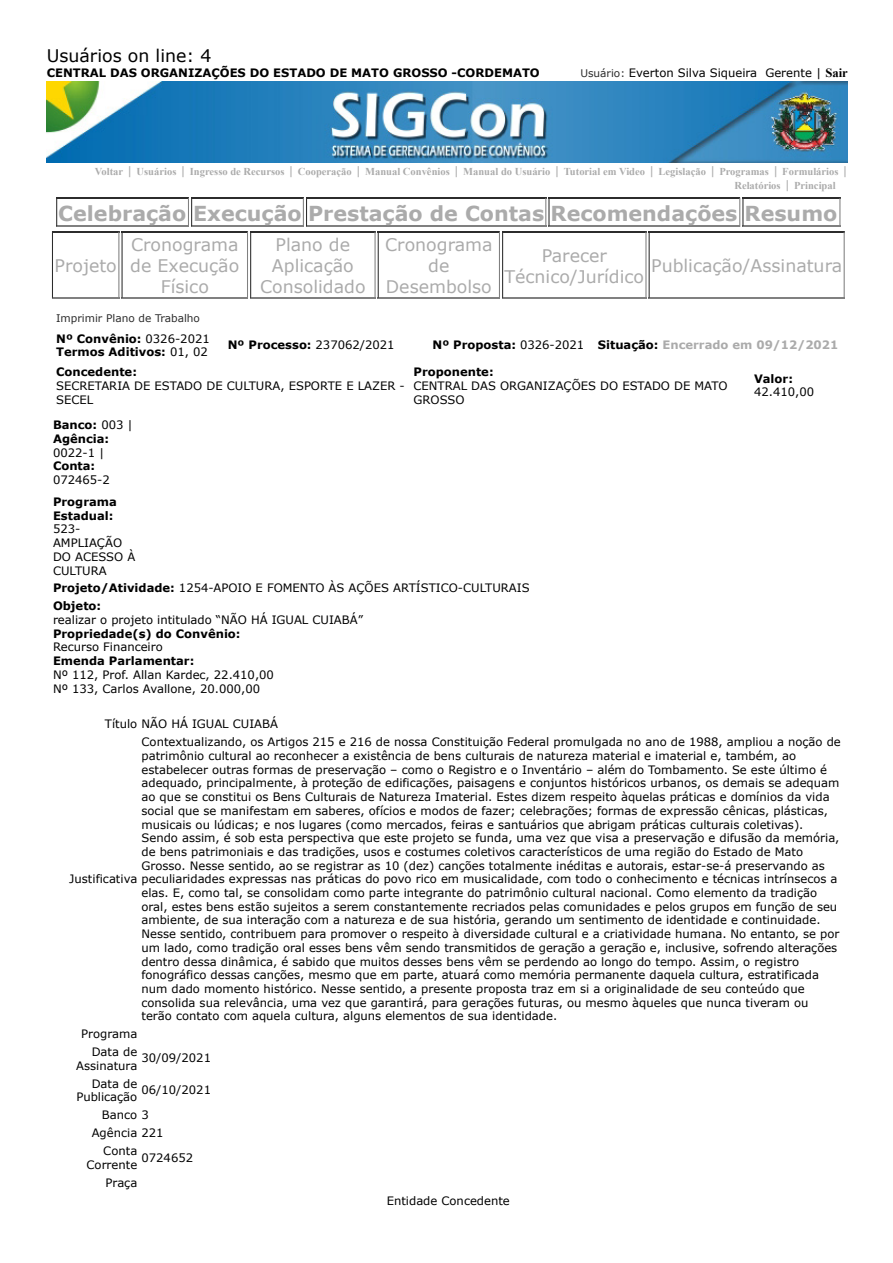
<style>
.page{position:relative;width:893px;height:1263px;background:#fff}
.page>*{position:absolute;margin:0;border:0;box-sizing:border-box;transform-origin:0 0}
.t1{font:700 20.7px "Verdana";color:#ababab}
.t2{font:17.4px/21px "Verdana";color:#ababab;text-align:center}
.t3{font:17.4px "Verdana";color:#000}
.t4{font:11.55px/13.6px "Verdana";color:#000}
.t5{font:700 11.55px/13.6px "Verdana";color:#000}
.t6{font:700 11.55px "Verdana";color:#ababab}
.t7{font:700 10.5px/13.6px "Times New Roman";color:#ababab}
.t8{font:10.5px "Verdana";color:#2c2c2c}
.s1{font-size:10.5px;color:#2c2c2c}
.s2{font-family:"Times New Roman";font-weight:700;font-size:12.6px}
.s3{font-family:"Verdana";font-weight:400;font-size:11.55px}
.s4{font-weight:400}
.s5{color:#000}
.s6{font-weight:400;color:#000}
.s7{font-weight:700}
</style>
<div class="page">
<hr style="left:56px;top:197px;width:133px;height:1px;background:#2c2c2c">
<hr style="left:56px;top:226px;width:133px;height:1px;background:#808080">
<hr style="left:191px;top:197px;width:113px;height:1px;background:#2c2c2c">
<hr style="left:191px;top:226px;width:113px;height:1px;background:#808080">
<svg style="left:188px;top:197px;width:4px;height:30px"></svg>
<hr style="left:306px;top:197px;width:240px;height:1px;background:#2c2c2c">
<hr style="left:306px;top:226px;width:240px;height:1px;background:#808080">
<svg style="left:303px;top:197px;width:4px;height:30px"></svg>
<hr style="left:548px;top:197px;width:192px;height:1px;background:#2c2c2c">
<hr style="left:548px;top:226px;width:192px;height:1px;background:#808080">
<svg style="left:545px;top:197px;width:4px;height:30px"></svg>
<hr style="left:742px;top:197px;width:98px;height:1px;background:#2c2c2c">
<hr style="left:742px;top:226px;width:98px;height:1px;background:#808080">
<svg style="left:739px;top:197px;width:4px;height:30px"></svg>
<hr style="left:52px;top:231px;width:67px;height:1px;background:#2c2c2c">
<hr style="left:52px;top:297px;width:67px;height:1px;background:#808080">
<svg style="left:52px;top:198px;width:5px;height:100px"></svg>
<hr style="left:121px;top:231px;width:127px;height:1px;background:#2c2c2c">
<hr style="left:121px;top:297px;width:127px;height:1px;background:#808080">
<svg style="left:118px;top:231px;width:5px;height:67px"></svg>
<hr style="left:250px;top:231px;width:125px;height:1px;background:#2c2c2c">
<hr style="left:250px;top:297px;width:125px;height:1px;background:#808080">
<svg style="left:247px;top:231px;width:4px;height:67px"></svg>
<hr style="left:377px;top:231px;width:123px;height:1px;background:#2c2c2c">
<hr style="left:377px;top:297px;width:123px;height:1px;background:#808080">
<svg style="left:374px;top:231px;width:5px;height:67px"></svg>
<hr style="left:502px;top:231px;width:144px;height:1px;background:#2c2c2c">
<hr style="left:502px;top:297px;width:144px;height:1px;background:#808080">
<svg style="left:499px;top:231px;width:4px;height:67px"></svg>
<hr style="left:648px;top:231px;width:196px;height:1px;background:#2c2c2c">
<hr style="left:648px;top:297px;width:196px;height:1px;background:#808080">
<svg style="left:839px;top:197px;width:5px;height:100px"></svg>
<svg style="left:645px;top:231px;width:4px;height:67px"></svg>
<img style="left:47px;top:81px;width:800px;height:82px">
<h2 class="t3" style="left:47px;top:44px;width:166px">Usuários on line: 4</h2>
<p class="t5" style="left:47px;top:66px;width:494px">CENTRAL DAS ORGANIZAÇÕES DO ESTADO DE MATO GROSSO -CORDEMATO</p>
<p class="t4" style="left:580px;top:66px;width:269px"><span class="s1">Usuário:</span> Everton Silva Siqueira Gerente | <span class="s2">Sair</span></p>
<p class="t7" style="left:734px;top:165px;width:115px;text-indent:-639px">Voltar <span class="s3">|</span> Usuários <span class="s3">|</span> Ingresso de Recursos <span class="s3">|</span> Cooperação <span class="s3">|</span> Manual Convênios <span class="s3">|</span> Manual do Usuário <span class="s3">|</span> Tutorial em Video <span class="s3">|</span> Legislação <span class="s3">|</span> Programas <span class="s3">|</span> Formulários <span class="s3">|<br></span>Relatórios <span class="s3">|</span> Principal</p>
<h1 class="t1" style="left:58px;top:198px;width:780px">Celebração Execução Prestação de Contas Recomendações Resumo</h1>
<h2 class="t2" style="left:55px;top:255px;width:64px">Projeto</h2>
<h2 class="t2" style="left:130px;top:234px;width:110px">Cronograma de Execução<br>Físico</h2>
<h2 class="t2" style="left:260px;top:234px;width:107px">Plano de<br>Aplicação<br>Consolidado</h2>
<h2 class="t2" style="left:385px;top:234px;width:109px">Cronograma de<br>Desembolso</h2>
<h2 class="t2" style="left:504px;top:245px;width:141px">Parecer<br>Técnico/Jurídico</h2>
<h2 class="t2" style="left:651px;top:255px;width:192px">Publicação/Assinatura</h2>
<p class="t8" style="left:56px;top:311px;width:145px">Imprimir Plano de Trabalho</p>
<p class="t5" style="left:56px;top:331px;width:155px">Nº Convênio: <span class="s4">0326-2021<br></span>Termos Aditivos: <span class="s4">01, 02</span></p>
<p class="t5" style="left:228px;top:338px;width:168px">Nº Processo: <span class="s4">237062/2021</span></p>
<p class="t6" style="left:432px;top:337px;width:407px"><span class="s5">Nº Proposta:</span> <span class="s6">0326-2021</span> <span class="s5">Situação:</span> Encerrado em 09/12/2021</p>
<p class="t5" style="left:56px;top:365px;width:82px">Concedente:</p>
<p class="t4" style="left:56px;top:379px;width:350px">SECRETARIA DE ESTADO DE CULTURA, ESPORTE E LAZER -<br>SECEL</p>
<p class="t5" style="left:413px;top:365px;width:82px">Proponente:</p>
<p class="t4" style="left:413px;top:379px;width:315px">CENTRAL DAS ORGANIZAÇÕES DO ESTADO DE MATO<br>GROSSO</p>
<p class="t5" style="left:754px;top:371px;width:40px">Valor:</p>
<p class="t4" style="left:754px;top:385px;width:62px">42.410,00</p>
<p class="t5" style="left:53px;top:418px;width:81px">Banco: <span class="s4">003 |<br></span>Agência:</p>
<p class="t4" style="left:53px;top:445px;width:53px">0022-1 |</p>
<p class="t5" style="left:53px;top:459px;width:44px">Conta:</p>
<p class="t4" style="left:53px;top:473px;width:58px">072465-2</p>
<p class="t5" style="left:53px;top:495px;width:65px">Programa<br>Estadual:</p>
<p class="t4" style="left:53px;top:522px;width:84px">523-<br>AMPLIAÇÃO<br>DO ACESSO À<br>CULTURA</p>
<p class="t4" style="left:53px;top:579px;width:478px;line-height:17.9px"><span class="s7">Projeto/Atividade:</span> 1254-APOIO E FOMENTO ÀS AÇÕES ARTÍSTICO-CULTURAIS<br><span class="s7">Objeto:</span></p>
<p class="t4" style="left:53px;top:613px;width:311px">realizar o projeto intitulado “NÃO HÁ IGUAL CUIABÁ”</p>
<p class="t5" style="left:53px;top:626px;width:189px">Propriedade(s) do Convênio:</p>
<p class="t4" style="left:53px;top:640px;width:111px">Recurso Financeiro</p>
<p class="t5" style="left:53px;top:654px;width:143px">Emenda Parlamentar:</p>
<p class="t4" style="left:53px;top:668px;width:222px">Nº 112, Prof. Allan Kardec, 22.410,00<br>Nº 133, Carlos Avallone, 20.000,00</p>
<p class="t4" style="left:105px;top:717px;width:175px">Título NÃO HÁ IGUAL CUIABÁ</p>
<p class="t4" style="left:141px;top:735px;width:700px">Contextualizando, os Artigos 215 e 216 de nossa Constituição Federal promulgada no ano de 1988, ampliou a noção de patrimônio cultural ao reconhecer a existência de bens culturais de natureza material e imaterial e, também, ao estabelecer outras formas de preservação – como o Registro e o Inventário – além do Tombamento. Se este último é adequado, principalmente, à proteção de edificações, paisagens e conjuntos históricos urbanos, os demais se adequam ao que se constitui os Bens Culturais de Natureza Imaterial. Estes dizem respeito àquelas práticas e domínios da vida social que se manifestam em saberes, ofícios e modos de fazer; celebrações; formas de expressão cênicas, plásticas, musicais ou lúdicas; e nos lugares (como mercados, feiras e santuários que abrigam práticas culturais coletivas).<br>Sendo assim, é sob esta perspectiva que este projeto se funda, uma vez que visa a preservação e difusão da memória, de bens patrimoniais e das tradições, usos e costumes coletivos característicos de uma região do Estado de Mato Grosso. Nesse sentido, ao se registrar as 10 (dez) canções totalmente inéditas e autorais, estar-se-á preservando as</p>
<p class="t4" style="left:141px;top:886px;width:699px">elas. E, como tal, se consolidam como parte integrante do patrimônio cultural nacional. Como elemento da tradição oral, estes bens estão sujeitos a serem constantemente recriados pelas comunidades e pelos grupos em função de seu ambiente, de sua interação com a natureza e de sua história, gerando um sentimento de identidade e continuidade.<br>Nesse sentido, contribuem para promover o respeito à diversidade cultural e a criatividade humana. No entanto, se por um lado, como tradição oral esses bens vêm sendo transmitidos de geração a geração e, inclusive, sofrendo alterações dentro dessa dinâmica, é sabido que muitos desses bens vêm se perdendo ao longo do tempo. Assim, o registro fonográfico dessas canções, mesmo que em parte, atuará como memória permanente daquela cultura, estratificada num dado momento histórico. Nesse sentido, a presente proposta traz em si a originalidade de seu conteúdo que consolida sua relevância, uma vez que garantirá, para gerações futuras, ou mesmo àqueles que nunca tiveram ou terão contato com aquela cultura, alguns elementos de sua identidade.</p>
<p class="t4" style="left:69px;top:872px;width:769px">Justificativa peculiaridades expressas nas práticas do povo rico em musicalidade, com todo o conhecimento e técnicas intrínsecos a</p>
<p class="t4" style="left:81px;top:1025px;width:58px;line-height:17.9px;text-align:right">Programa<br>Data de</p>
<p class="t4" style="left:76px;top:1059px;width:63px">Assinatura</p>
<p class="t4" style="left:141px;top:1051px;width:71px">30/09/2021</p>
<p class="t4" style="left:76px;top:1076px;width:62px;text-align:right">Data de<br>Publicação</p>
<p class="t4" style="left:102px;top:1077px;width:111px;line-height:25.3px;text-indent:40px">06/10/2021<br>Banco 3</p>
<p class="t4" style="left:103px;top:1124px;width:62px;line-height:17.9px;text-indent:-12px">Agência 221<br>Conta</p>
<p class="t4" style="left:87px;top:1158px;width:52px">Corrente</p>
<p class="t4" style="left:141px;top:1150px;width:53px">0724652</p>
<p class="t4" style="left:106px;top:1176px;width:33px">Praça</p>
<p class="t4" style="left:386px;top:1193px;width:125px">Entidade Concedente</p>
</div>
